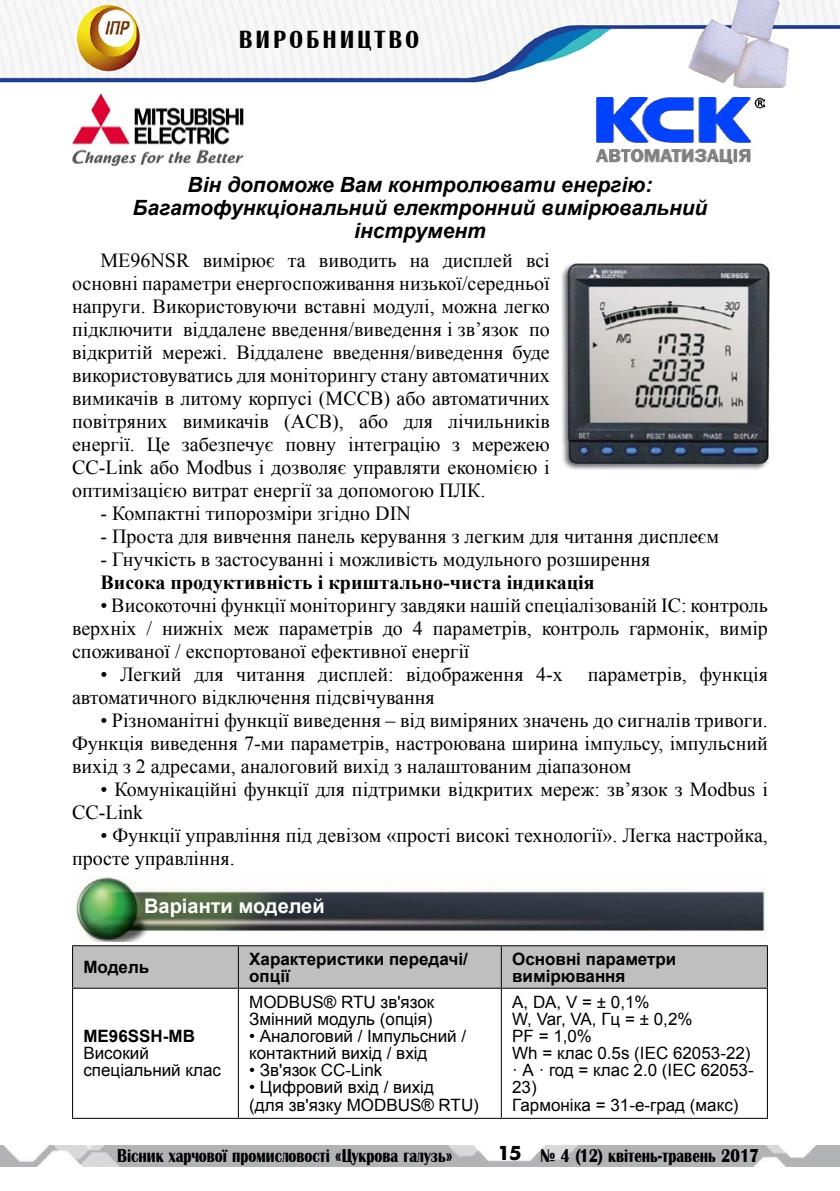
<style>
.page{position:relative;width:840px;height:1191px;background:#fff}
.page>*{position:absolute;margin:0;border:0;box-sizing:border-box;transform-origin:0 0}
.t1{font:700 24px "A Albionic Nr";letter-spacing:.15em;color:#000}
.t2{font:italic 700 21px/23.2px "Arial";color:#000;text-align:center}
.t3{font:20px/23px "Times New Roman";color:#000;text-align:justify}
.t4{font:700 20px "Times New Roman";color:#000}
.t5{font:700 20px "Arial";color:#fff}
.t6{font:20px "Ukrainian Futuris Extra";color:#000}
.t7{font:700 18px "A Albionic Nr";color:#000}
.t8{font:17px/17px "Arial";color:#000}
.t9{font:700 17px/17px "Arial";color:#000}
</style>
<div class="page">
<img style="left:0;top:0;width:839px;height:88px">
<img style="left:0;top:1145px;width:839px;height:21px">
<img style="left:74px;top:877px;width:692px;height:64px">
<div style="left:73px;top:946px;width:693px;height:41px;background:#bfbfbf"></div>
<hr style="left:72px;top:945px;width:166px;height:1px;background:#000">
<hr style="left:238px;top:945px;width:263px;height:1px;background:#000">
<hr style="left:501px;top:945px;width:266px;height:1px;background:#000">
<hr style="left:72px;top:987px;width:166px;height:1px;background:#000">
<hr style="left:238px;top:987px;width:263px;height:1px;background:#000">
<hr style="left:501px;top:987px;width:266px;height:1px;background:#000">
<hr style="left:72px;top:1117px;width:166px;height:1px;background:#000">
<hr style="left:238px;top:1117px;width:263px;height:1px;background:#000">
<hr style="left:501px;top:1117px;width:266px;height:1px;background:#000">
<hr style="left:72px;top:946px;width:1px;height:41px;background:#000">
<hr style="left:72px;top:988px;width:1px;height:129px;background:#000">
<hr style="left:238px;top:946px;width:1px;height:41px;background:#000">
<hr style="left:500px;top:946px;width:1px;height:41px;background:#000">
<hr style="left:766px;top:946px;width:1px;height:41px;background:#000">
<hr style="left:238px;top:988px;width:1px;height:129px;background:#000">
<hr style="left:500px;top:988px;width:1px;height:129px;background:#000">
<hr style="left:766px;top:988px;width:1px;height:129px;background:#000">
<img style="left:596px;top:97px;width:168px;height:66px">
<img style="left:73px;top:93px;width:171px;height:74px">
<img style="left:561px;top:262px;width:209px;height:207px">
<p class="t1" style="left:239px;top:27px;width:181px">ВИРОБНИЦТВО</p>
<p class="t2" style="left:132px;top:174px;width:576px">Він допоможе Вам контролювати енергію:<br>Багатофункціональний електронний вимірювальний інструмент</p>
<p class="t3" style="left:72px;top:248px;width:479px;text-indent:28px">ME96NSR вимірює та виводить на дисплей всі основні параметри енергоспоживання низької/середньої напруги. Використовуючи вставні модулі, можна легко підключити віддалене введення/виведення і зв’язок по відкритій мережі. Віддалене введення/виведення буде використовуватись для моніторингу стану автоматичних вимикачів в литому корпусі (MCCB) або автоматичних повітряних вимикачів (ACB), або для лічильників енергії. Це забезпечує повну інтеграцію з мережею CC-Link або Modbus і дозволяє управляти економією і оптимізацією витрат енергії за допомогою ПЛК.</p>
<p class="t3" style="left:100px;top:501px;width:312px">- Компактні типорозміри згідно DIN</p>
<p class="t3" style="left:100px;top:524px;width:620px">- Проста для вивчення панель керування з легким для читання дисплеєм</p>
<p class="t3" style="left:100px;top:547px;width:551px">- Гнучкість в застосуванні і можливість модульного розширення</p>
<p class="t4" style="left:100px;top:568px;width:495px">Висока продуктивність і криштально-чиста індикація</p>
<p class="t3" style="left:72px;top:593px;width:697px;text-indent:28px">• Високоточні функції моніторингу завдяки нашій спеціалізованій ІС: контроль верхніх / нижніх меж параметрів до 4 параметрів, контроль гармонік, вимір споживаної / експортованої ефективної енергії</p>
<p class="t3" style="left:100px;top:662px;width:463px">• Легкий для читання дисплей: відображення 4-х</p>
<p class="t3" style="left:587px;top:662px;width:181px">параметрів, функція</p>
<p class="t3" style="left:72px;top:685px;width:364px">автоматичного відключення підсвічування</p>
<p class="t3" style="left:72px;top:708px;width:697px;text-indent:28px">• Різноманітні функції виведення – від виміряних значень до сигналів тривоги.<br>Функція виведення 7-ми параметрів, настроювана ширина імпульсу, імпульсний вихід з 2 адресами, аналоговий вихід з налаштованим діапазоном</p>
<p class="t3" style="left:72px;top:777px;width:697px;text-indent:28px">• Комунікаційні функції для підтримки відкритих мереж: зв’язок з Modbus і<br>CC-Link</p>
<p class="t3" style="left:72px;top:823px;width:697px;text-indent:28px">• Функції управління під девізом «прості високі технології». Легка настройка, просте управління.</p>
<p class="t5" style="left:144px;top:893px;width:182px">Варіанти моделей</p>
<p class="t9" style="left:83px;top:959px;width:67px">Модель</p>
<p class="t9" style="left:249px;top:950px;width:220px">Характеристики передачі/ опції</p>
<p class="t9" style="left:512px;top:950px;width:166px">Основні параметри вимірювання</p>
<p class="t9" style="left:83px;top:1028px;width:113px">ME96SSH-MB</p>
<p class="t8" style="left:83px;top:1045px;width:139px">Високий спеціальний клас</p>
<p class="t8" style="left:249px;top:994px;width:186px">MODBUS® RTU зв'язок<br>Змінний модуль (опція)</p>
<p class="t8" style="left:249px;top:1028px;width:218px">• Аналоговий / Імпульсний / контактний вихід / вхід</p>
<p class="t8" style="left:249px;top:1062px;width:135px">• Зв'язок CC-Link</p>
<p class="t8" style="left:249px;top:1079px;width:231px">• Цифровий вхід / вихід<br>(для зв'язку MODBUS® RTU)</p>
<p class="t8" style="left:512px;top:994px;width:243px">A, DA, V = ± 0,1%<br>W, Var, VA, Гц = ± 0,2%<br>PF = 1,0%<br>Wh = клас 0.5s (IEC 62053-22) · А · год = клас 2.0 (IEC 62053-<br>23)<br>Гармоніка = 31-е-град (макс)</p>
<p class="t6" style="left:497px;top:1141px;width:25px">15</p>
<p class="t7" style="left:117px;top:1145px;width:336px">Вісник харчової промисловості «Цукрова галузь»</p>
<p class="t7" style="left:540px;top:1145px;width:220px">№ 4 (12) квітень-травень 2017</p>
</div>
